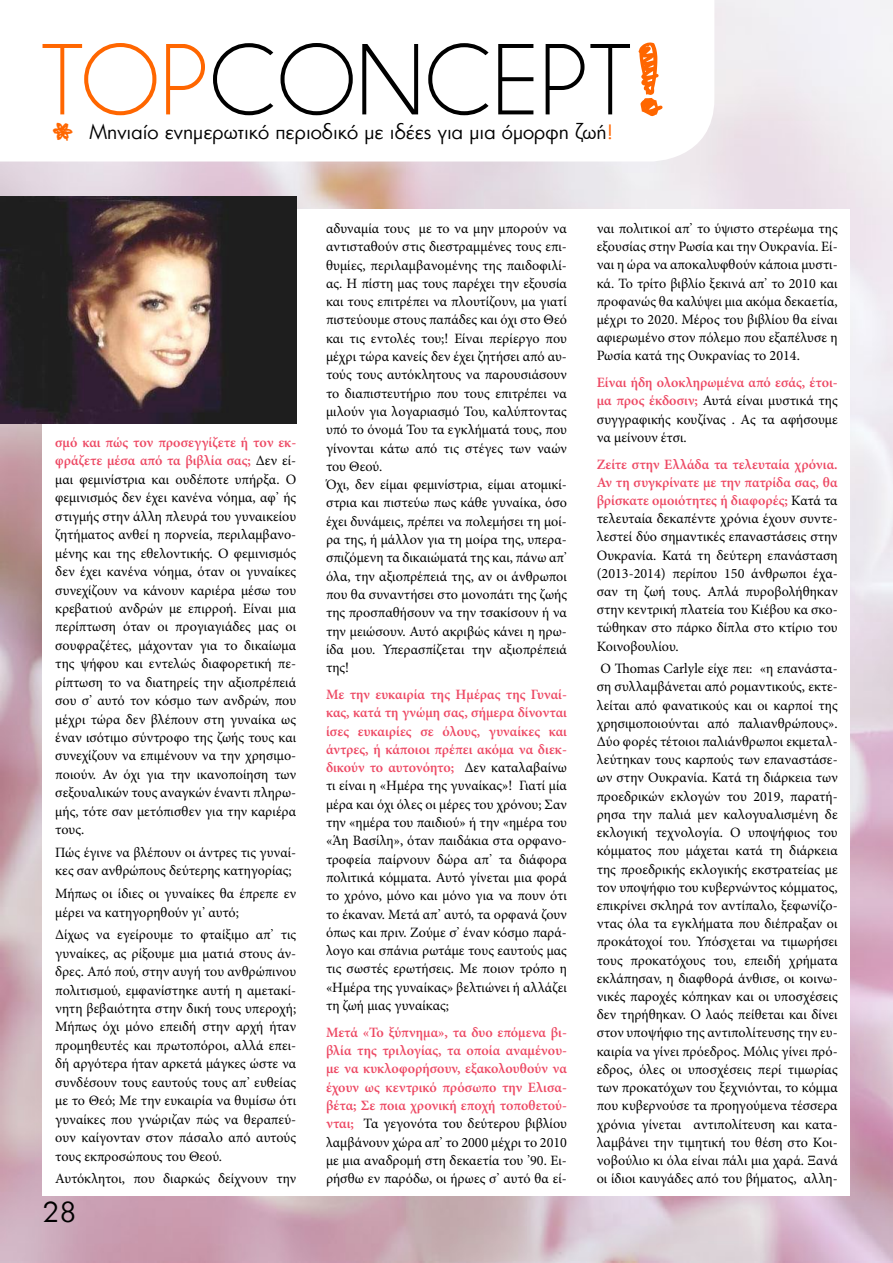
<style>
.page{position:relative;width:893px;height:1263px;background:#fff}
.page>*{position:absolute;margin:0;border:0;box-sizing:border-box;transform-origin:0 0}
.t1{font:47.25px "Alabama";color:#f60}
.t2{font:27px "PF Futura Neu";color:#000}
.t3{font:19.5px "PF Futura Neu";color:#000}
.t4{font:14.25px/18.1px "Minion Pro";color:#000;text-align:justify}
.t5{font:600 14.25px/18.3px "Minion Pro";color:#ed4863;text-align:justify}
.s1{color:#f60}
.s2{font-weight:600;color:#ed4863}
.s3{font-weight:400;color:#000}
</style>
<div class="page">
<img style="left:0;top:0;width:893px;height:1263px">
<svg style="left:0;top:0;width:714px;height:162px"></svg>
<svg style="left:43px;top:43px;width:113px;height:72px"></svg>
<svg style="left:166px;top:44px;width:39px;height:70px"></svg>
<svg style="left:213px;top:43px;width:60px;height:72px"></svg>
<svg style="left:280px;top:43px;width:73px;height:72px"></svg>
<svg style="left:362px;top:44px;width:56px;height:70px"></svg>
<svg style="left:428px;top:43px;width:61px;height:72px"></svg>
<svg style="left:498px;top:44px;width:35px;height:70px"></svg>
<svg style="left:546px;top:44px;width:38px;height:70px"></svg>
<svg style="left:590px;top:44px;width:40px;height:70px"></svg>
<svg style="left:639px;top:42px;width:23px;height:74px"></svg>
<div style="left:43px;top:210px;width:807px;height:986px;background:#fff"></div>
<img style="left:0;top:197px;width:296px;height:227px">
<h1 class="t1" style="left:51px;top:112px;width:24px">*</h1>
<h3 class="t3" style="left:89px;top:120px;width:525px">Μηνιαίo ενημερωτικό περιοδικό με ιδέες για μια όμορφη ζωή<span class="s1">!</span></h3>
<p class="t4" style="left:55px;top:433px;width:242px"><span class="s2">σμό και πώς τον προσεγγίζετε ή τον εκ&shy;φράζετε μέσα από τα βιβλία σας;</span> Δεν εί&shy;μαι φεμινίστρια και ουδέποτε υπήρξα. Ο φεμινισμός δεν έχει κανένα νόημα, αφ’ ής στιγμής στην άλλη πλευρά του γυναικείου ζητήματος ανθεί η πορνεία, περιλαμβανο&shy;μένης και της εθελοντικής. Ο φεμινισμός δεν έχει κανένα νόημα, όταν οι γυναίκες συνεχίζουν να κάνουν καριέρα μέσω του κρεβατιού ανδρών με επιρροή. Είναι μια περίπτωση όταν οι προγιαγιάδες μας οι σουφραζέτες, μάχονταν για το δικαίωμα της ψήφου και εντελώς διαφορετική πε&shy;ρίπτωση το να διατηρείς την αξιοπρέπειά σου σ’ αυτό τον κόσμο των ανδρών, που μέχρι τώρα δεν βλέπουν στη γυναίκα ως έναν ισότιμο σύντροφο της ζωής τους και συνεχίζουν να επιμένουν να την χρησιμο&shy;ποιούν. Αν όχι για την ικανοποίηση των σεξουαλικών τους αναγκών έναντι πληρω&shy;μής, τότε σαν μετόπισθεν για την καριέρα τους.</p>
<p class="t4" style="left:55px;top:843px;width:242px">Πώς έγινε να βλέπουν οι άντρες τις γυναί&shy;κες σαν ανθρώπους δεύτερης κατηγορίας;</p>
<p class="t4" style="left:55px;top:884px;width:242px">Μήπως οι ίδιες οι γυναίκες θα έπρεπε εν μέρει να κατηγορηθούν γι’ αυτό;</p>
<p class="t4" style="left:55px;top:925px;width:242px">Δίχως να εγείρουμε το φταίξιμο απ’ τις γυναίκες, ας ρίξουμε μια ματιά στους άν&shy;δρες. Από πού, στην αυγή του ανθρώπινου πολιτισμού, εμφανίστηκε αυτή η αμετακί&shy;νητη βεβαιότητα στην δική τους υπεροχή; Μήπως όχι μόνο επειδή στην αρχή ήταν προμηθευτές και πρωτοπόροι, αλλά επει&shy;δή αργότερα ήταν αρκετά μάγκες ώστε να συνδέσουν τους εαυτούς τους απ’ ευθείας με το Θεό; Με την ευκαιρία να θυμίσω ότι γυναίκες που γνώριζαν πώς να θεραπεύ&shy;ουν καίγονταν στον πάσαλο από αυτούς τους εκπροσώπους του Θεού.</p>
<p class="t4" style="left:55px;top:1170px;width:242px">Αυτόκλητοι, που διαρκώς δείχνουν την</p>
<h2 class="t2" style="left:42px;top:1194px;width:36px">28</h2>
<p class="t4" style="left:326px;top:219px;width:242px;text-align:left">αδυναμία τους με το να μην μπορούν να αντισταθούν στις διεστραμμένες τους επι&shy;θυμίες, περιλαμβανομένης της παιδοφιλί&shy;ας. Η πίστη μας τους παρέχει την εξουσία και τους επιτρέπει να πλουτίζουν, μα γιατί πιστεύουμε στους παπάδες και όχι στο Θεό και τις εντολές του;! Είναι περίεργο που μέχρι τώρα κανείς δεν έχει ζητήσει από αυ&shy;τούς τους αυτόκλητους να παρουσιάσουν το διαπιστευτήριο που τους επιτρέπει να μιλούν για λογαριασμό Του, καλύπτοντας υπό το όνομά Του τα εγκλήματά τους, που γίνονται κάτω από τις στέγες των ναών του Θεού.<br>Όχι, δεν είμαι φεμινίστρια, είμαι ατομικί&shy;στρια και πιστεύω πως κάθε γυναίκα, όσο έχει δυνάμεις, πρέπει να πολεμήσει τη μοί&shy;ρα της, ή μάλλον για τη μοίρα της, υπερα&shy;σπιζόμενη τα δικαιώματά της και, πάνω απ’ όλα, την αξιοπρέπειά της, αν οι άνθρωποι που θα συναντήσει στο μονοπάτι της ζωής της προσπαθήσουν να την τσακίσουν ή να την μειώσουν. Αυτό ακριβώς κάνει η ηρω&shy;ίδα μου. Υπερασπίζεται την αξιοπρέπειά της!</p>
<p class="t4" style="left:326px;top:685px;width:242px"><span class="s2">Με την ευκαιρία της Ημέρας της Γυναί&shy;κας, κατά τη γνώμη σας, σήμερα δίνονται ίσες ευκαιρίες σε όλους, γυναίκες και άντρες, ή κάποιοι πρέπει ακόμα να διεκ&shy;δικούν το αυτονόητο;</span> Δεν καταλαβαίνω τι είναι η «Ημέρα της γυναίκας»! Γιατί μία μέρα και όχι όλες οι μέρες του χρόνου; Σαν την «ημέρα του παιδιού» ή την «ημέρα του «Άη Βασίλη», όταν παιδάκια στα ορφανο&shy;τροφεία παίρνουν δώρα απ’ τα διάφορα πολιτικά κόμματα. Αυτό γίνεται μια φορά το χρόνο, μόνο και μόνο για να πουν ότι το έκαναν. Μετά απ’ αυτό, τα ορφανά ζουν όπως και πριν. Ζούμε σ’ έναν κόσμο παρά&shy;λογο και σπάνια ρωτάμε τους εαυτούς μας τις σωστές ερωτήσεις. Με ποιον τρόπο η «Ημέρα της γυναίκας» βελτιώνει ή αλλάζει τη ζωή μιας γυναίκας;</p>
<p class="t5" style="left:326px;top:1023px;width:242px">Μετά «Το ξύπνημα», τα δυο επόμενα βι&shy;βλία της τριλογίας, τα οποία αναμένου&shy;με να κυκλοφορήσουν, εξακολουθούν να έχουν ως κεντρικό πρόσωπο την Ελισα&shy;βέτα; Σε ποια χρονική εποχή τοποθετού&shy;νται; <span class="s3">Τα γεγονότα του δεύτερου βιβλίου λαμβάνουν χώρα απ’ το 2000 μέχρι το 2010 με μια αναδρομή στη δεκαετία του ’90. Ει&shy;ρήσθω εν παρόδω, οι ήρωες σ’ αυτό θα εί-</span></p>
<p class="t4" style="left:597px;top:219px;width:242px">ναι πολιτικοί απ’ το ύψιστο στερέωμα της εξουσίας στην Ρωσία και την Ουκρανία. Εί&shy;ναι η ώρα να αποκαλυφθούν κάποια μυστι&shy;κά. Το τρίτο βιβλίο ξεκινά απ’ το 2010 και προφανώς θα καλύψει μια ακόμα δεκαετία, μέχρι το 2020. Μέρος του βιβλίου θα είναι αφιερωμένο στον πόλεμο που εξαπέλυσε η Ρωσία κατά της Ουκρανίας το 2014.</p>
<p class="t4" style="left:597px;top:374px;width:242px"><span class="s2">Είναι ήδη ολοκληρωμένα από εσάς, έτοι&shy;μα προς έκδοσιν;</span> Αυτά είναι μυστικά της συγγραφικής κουζίνας . Ας τα αφήσουμε να μείνουν έτσι.</p>
<p class="t4" style="left:597px;top:455px;width:242px"><span class="s2">Ζείτε στην Ελλάδα τα τελευταία χρόνια.<br>Αν τη συγκρίνατε με την πατρίδα σας, θα βρίσκατε ομοιότητες ή διαφορές;</span> Κατά τα τελευταία δεκαπέντε χρόνια έχουν συντε&shy;λεστεί δύο σημαντικές επαναστάσεις στην Ουκρανία. Κατά τη δεύτερη επανάσταση (2013-2014) περίπου 150 άνθρωποι έχα&shy;σαν τη ζωή τους. Απλά πυροβολήθηκαν στην κεντρική πλατεία του Κιέβου κα σκο&shy;τώθηκαν στο πάρκο δίπλα στο κτίριο του Κοινοβουλίου.</p>
<p class="t4" style="left:597px;top:660px;width:242px">Ο Thomas Carlyle είχε πει: «η επανάστα&shy;ση συλλαμβάνεται από ρομαντικούς, εκτε&shy;λείται από φανατικούς και οι καρποί της χρησιμοποιούνται από παλιανθρώπους».<br>Δύο φορές τέτοιοι παλιάνθρωποι εκμεταλ&shy;λεύτηκαν τους καρπούς των επαναστάσε&shy;ων στην Ουκρανία. Κατά τη διάρκεια των προεδρικών εκλογών του 2019, παρατή&shy;ρησα την παλιά μεν καλογυαλισμένη δε εκλογική τεχνολογία. Ο υποψήφιος του κόμματος που μάχεται κατά τη διάρκεια της προεδρικής εκλογικής εκστρατείας με τον υποψήφιο του κυβερνώντος κόμματος, επικρίνει σκληρά τον αντίπαλο, ξεφωνίζο&shy;ντας όλα τα εγκλήματα που διέπραξαν οι προκάτοχοί του. Υπόσχεται να τιμωρήσει τους προκατόχους του, επειδή χρήματα εκλάπησαν, η διαφθορά άνθισε, οι κοινω&shy;νικές παροχές κόπηκαν και οι υποσχέσεις δεν τηρήθηκαν. Ο λαός πείθεται και δίνει στον υποψήφιο της αντιπολίτευσης την ευ&shy;καιρία να γίνει πρόεδρος. Μόλις γίνει πρό&shy;εδρος, όλες οι υποσχέσεις περί τιμωρίας των προκατόχων του ξεχνιόνται, το κόμμα που κυβερνούσε τα προηγούμενα τέσσερα χρόνια γίνεται αντιπολίτευση και κατα&shy;λαμβάνει την τιμητική του θέση στο Κοι&shy;νοβούλιο κι όλα είναι πάλι μια χαρά. Ξανά οι ίδιοι καυγάδες από του βήματος, αλλη-</p>
</div>
